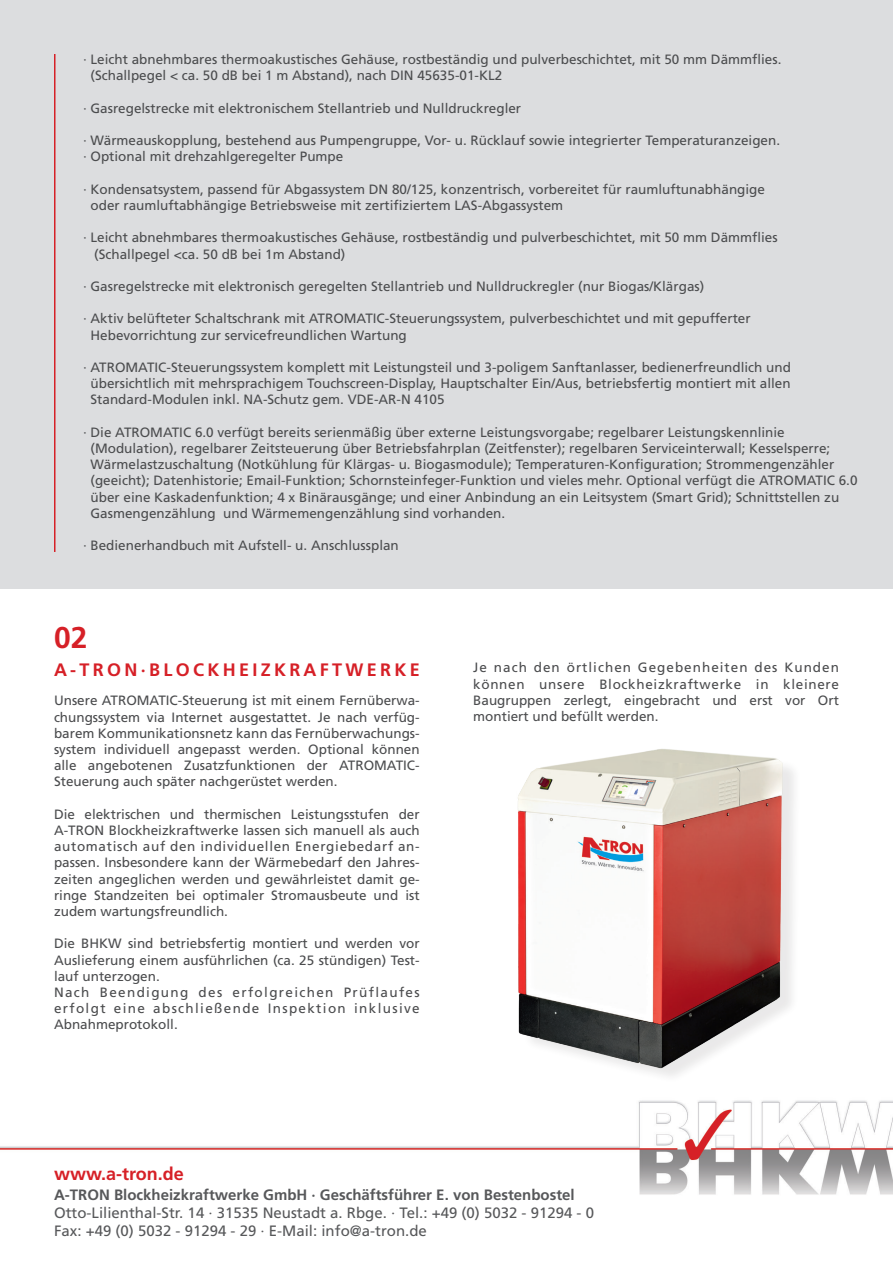
<style>
.page{position:relative;width:893px;height:1263px;background:#fff}
.page>*{position:absolute;margin:0;border:0;box-sizing:border-box;transform-origin:0 0}
.t1{font:700 30px "Frutiger LT Std";color:#d62027}
.t2{font:700 18px "Frutiger LT Std";letter-spacing:.185em;color:#d62027}
.t3{font:700 18px "Frutiger LT Std";color:#d62027}
.t4{font:15px "Frutiger LT Std";color:#57585a}
.t5{font:700 15px "Frutiger LT Std";color:#57585a}
.t6{font:13.5px/16.2px "Frutiger LT Std";color:#4b4c4e;text-align:justify}
.t7{font:13.5px "Frutiger LT Std";letter-spacing:.1em;color:#4b4c4e}
.t8{font:13.5px "Frutiger LT Std";letter-spacing:.05em;color:#4b4c4e}
.t9{font:13.5px "Frutiger LT Std";letter-spacing:.075em;color:#4b4c4e}
</style>
<div class="page">
<img style="left:0;top:1100px;width:893px;height:95px">
<img style="left:518px;top:749px;width:276px;height:327px">
<div style="left:0;top:0;width:893px;height:589px;background:#dcdddf"></div>
<hr style="left:54px;top:54px;width:2px;height:498px;background:#d62027">
<p class="t6" style="left:83px;top:51px;width:700px">· Leicht abnehmbares thermoakustisches Gehäuse, rostbeständig und pulverbeschichtet, mit 50 mm Dämmflies.</p>
<p class="t6" style="left:91px;top:68px;width:413px">(Schallpegel &lt; ca. 50 dB bei 1 m Abstand), nach DIN 45635-01-KL2</p>
<p class="t6" style="left:83px;top:100px;width:440px">· Gasregelstrecke mit elektronischem Stellantrieb und Nulldruckregler</p>
<p class="t6" style="left:83px;top:132px;width:699px">· Wärmeauskopplung, bestehend aus Pumpengruppe, Vor- u. Rücklauf sowie integrierter Temperaturanzeigen.</p>
<p class="t6" style="left:83px;top:149px;width:262px">· Optional mit drehzahlgeregelter Pumpe</p>
<p class="t6" style="left:83px;top:181px;width:683px">· Kondensatsystem, passend für Abgassystem DN 80/125, konzentrisch, vorbereitet für raumluftunabhängige</p>
<p class="t6" style="left:91px;top:197px;width:474px">oder raumluftabhängige Betriebsweise mit zertifiziertem LAS-Abgassystem</p>
<p class="t6" style="left:83px;top:230px;width:696px">· Leicht abnehmbares thermoakustisches Gehäuse, rostbeständig und pulverbeschichtet, mit 50 mm Dämmflies</p>
<p class="t6" style="left:94px;top:246px;width:253px">(Schallpegel &lt;ca. 50 dB bei 1m Abstand)</p>
<p class="t6" style="left:83px;top:278px;width:623px">· Gasregelstrecke mit elektronisch geregelten Stellantrieb und Nulldruckregler (nur Biogas/Klärgas)</p>
<p class="t6" style="left:83px;top:311px;width:669px">· Aktiv belüfteter Schaltschrank mit ATROMATIC-Steuerungssystem, pulverbeschichtet und mit gepufferter</p>
<p class="t6" style="left:91px;top:327px;width:318px">Hebevorrichtung zur servicefreundlichen Wartung</p>
<p class="t6" style="left:83px;top:359px;width:709px">· ATROMATIC-Steuerungssystem komplett mit Leistungsteil und 3-poligem Sanftanlasser, bedienerfreundlich und</p>
<p class="t6" style="left:91px;top:375px;width:702px">übersichtlich mit mehrsprachigem Touchscreen-Display, Hauptschalter Ein/Aus, betriebsfertig montiert mit allen</p>
<p class="t6" style="left:91px;top:392px;width:356px">Standard-Modulen inkl. NA-Schutz gem. VDE-AR-N 4105</p>
<p class="t6" style="left:83px;top:424px;width:703px">· Die ATROMATIC 6.0 verfügt bereits serienmäßig über externe Leistungsvorgabe; regelbarer Leistungskennlinie</p>
<p class="t6" style="left:91px;top:440px;width:741px">(Modulation), regelbarer Zeitsteuerung über Betriebsfahrplan (Zeitfenster); regelbaren Serviceinterwall; Kesselsperre;</p>
<p class="t6" style="left:91px;top:456px;width:768px;text-align:left">Wärmelastzuschaltung (Notkühlung für Klärgas- u. Biogasmodule); Temperaturen-Konfiguration; Strommengenzähler (geeicht); Datenhistorie; Email-Funktion; Schornsteinfeger-Funktion und vieles mehr. Optional verfügt die ATROMATIC 6.0 über eine Kaskadenfunktion; 4 x Binärausgänge; und einer Anbindung an ein Leitsystem (Smart Grid); Schnittstellen zu Gasmengenzählung und Wärmemengenzählung sind vorhanden.</p>
<p class="t6" style="left:83px;top:537px;width:317px">· Bedienerhandbuch mit Aufstell- u. Anschlussplan</p>
<p class="t1" style="left:54px;top:620px;width:35px">02</p>
<p class="t2" style="left:54px;top:659px;width:367px">A-TRON·BLOCKHEIZKRAFTWERKE</p>
<p class="t6" style="left:54px;top:693px;width:367px">Unsere ATROMATIC-Steuerung ist mit einem Fernüberwa&shy;chungssystem via Internet ausgestattet. Je nach verfüg-</p>
<p class="t6" style="left:54px;top:725px;width:367px">barem Kommunikationsnetz kann das Fernüberwachungs&shy;system individuell angepasst werden. Optional können alle angebotenen Zusatzfunktionen der ATROMATIC-</p>
<p class="t6" style="left:54px;top:774px;width:285px">Steuerung auch später nachgerüstet werden.</p>
<p class="t6" style="left:54px;top:806px;width:367px">Die elektrischen und thermischen Leistungsstufen der A-TRON Blockheizkraftwerke lassen sich manuell als auch automatisch auf den individuellen Energiebedarf an-</p>
<p class="t6" style="left:54px;top:855px;width:367px">passen. Insbesondere kann der Wärmebedarf den Jahres&shy;zeiten angeglichen werden und gewährleistet damit ge&shy;ringe Standzeiten bei optimaler Stromausbeute und ist zudem wartungsfreundlich.</p>
<p class="t6" style="left:54px;top:936px;width:367px">Die BHKW sind betriebsfertig montiert und werden vor Auslieferung einem ausführlichen (ca. 25 stündigen) Test&shy;lauf unterzogen.</p>
<p class="t7" style="left:54px;top:984px;width:367px">Nach Beendigung des erfolgreichen Prüflaufes</p>
<p class="t7" style="left:54px;top:1000px;width:367px">erfolgt eine abschließende Inspektion inklusive</p>
<p class="t6" style="left:54px;top:1017px;width:125px">Abnahmeprotokoll.</p>
<p class="t3" style="left:54px;top:1163px;width:131px">www.a-tron.de</p>
<p class="t9" style="left:473px;top:660px;width:367px">Je nach den örtlichen Gegebenheiten des Kunden</p>
<p class="t8" style="left:473px;top:676px;width:367px">können unsere Blockheizkraftwerke in kleinere</p>
<p class="t6" style="left:473px;top:692px;width:367px">Baugruppen zerlegt, eingebracht und erst vor Ort</p>
<p class="t6" style="left:473px;top:708px;width:187px">montiert und befüllt werden.</p>
<p class="t5" style="left:54px;top:1186px;width:522px">A-TRON Blockheizkraftwerke GmbH · Geschäftsführer E. von Bestenbostel</p>
<p class="t4" style="left:54px;top:1204px;width:542px">Otto-Lilienthal-Str. 14 · 31535 Neustadt a. Rbge. · Tel.: +49 (0) 5032 - 91294 - 0</p>
<p class="t4" style="left:54px;top:1222px;width:374px">Fax: +49 (0) 5032 - 91294 - 29 · E-Mail: info@a-tron.de</p>
</div>
